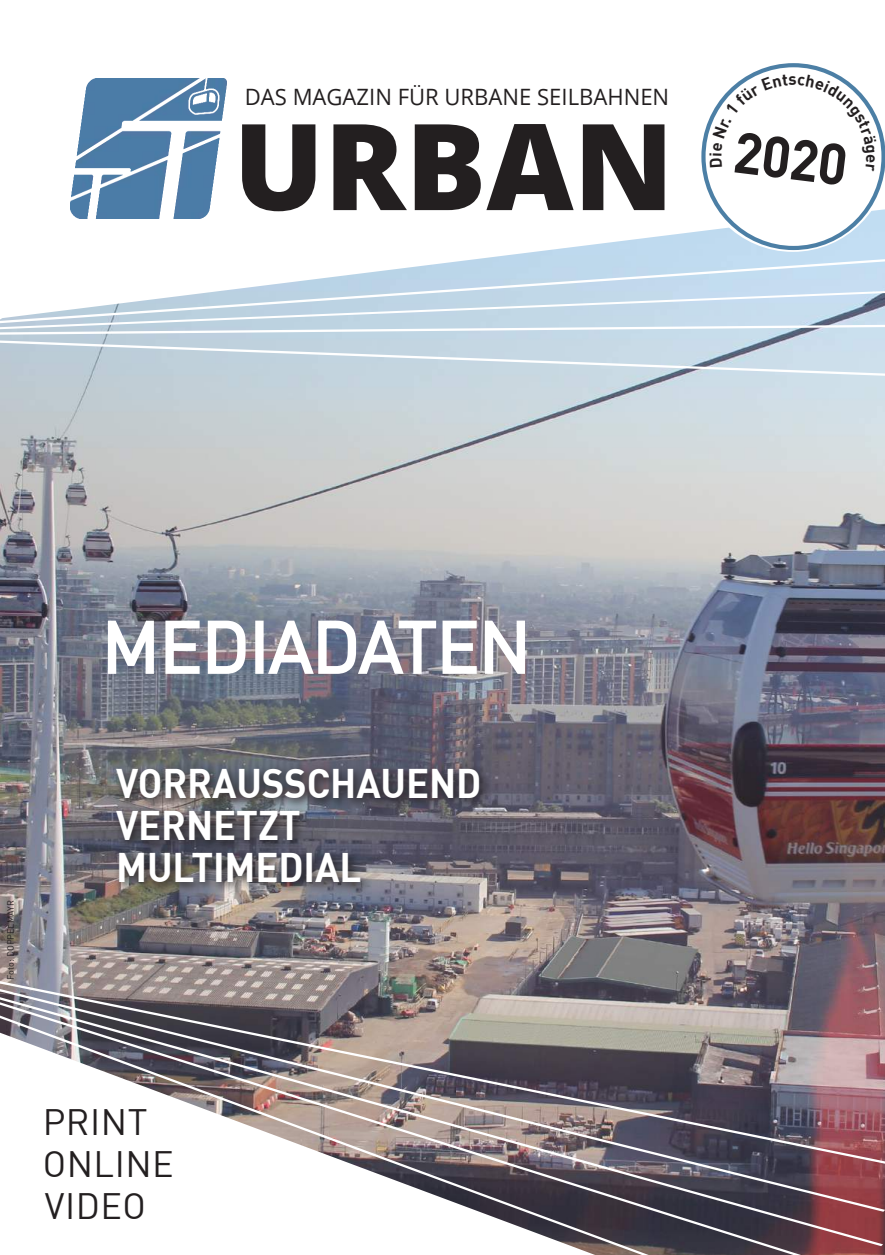
<style>
.page{position:relative;width:885px;height:1255px;background:#fff}
.page>*{position:absolute;margin:0;border:0;box-sizing:border-box;transform-origin:0 0}
.t1{font:800 120px "Open Sans";color:#231f20}
.t2{font:70.5px "DIN";color:#fff}
.t3{font:700 57px "DIN";color:#231f20;scale:.94 1}
.t4{font:700 40.5px/42px "DIN";letter-spacing:-.005em;color:#fff;scale:.94 1}
.t5{font:36px/42px "DIN";letter-spacing:.015em;color:#231f20}
.t6{font:22.5px "Open Sans";color:#231f20}
.t7{font:700 16.5px "DIN";color:#231f20}
.t8{font:9px "DIN";color:#231f20}
</style>
<div class="page">
<img style="left:0;top:376px;width:884px;height:878px">
<svg style="left:70px;top:207px;width:814px;height:52px"></svg>
<div style="left:111px;top:763px;width:380px;height:131px;background:#231f20;opacity:.8"></div>
<svg style="left:106px;top:619px;width:49px;height:56px"></svg>
<svg style="left:164px;top:618px;width:83px;height:57px"></svg>
<div style="left:255px;top:620px;width:8px;height:53px;border:3px solid #fff"></div>
<svg style="left:266px;top:618px;width:260px;height:58px"></svg>
<svg style="left:221px;top:259px;width:663px;height:32px;fill:#c2dbf0"></svg>
<svg style="left:0;top:291px;width:884px;height:85px;background:#c8d9e5"></svg>
<img style="left:0;top:981px;width:884px;height:7px">
<img style="left:0;top:988px;width:884px;height:223px">
<img style="left:0;top:997px;width:882px;height:249px">
<img style="left:71px;top:79px;width:167px;height:139px">
<svg style="left:0;top:1015px;width:648px;height:239px"></svg>
<svg style="left:696px;top:63px;width:188px;height:189px"></svg>
<p class="t6" style="left:245px;top:81px;width:426px">DAS MAGAZIN FÜR URBANE SEILBAHNEN</p>
<h1 class="t1" style="left:233px;top:75px;width:442px">URBAN</h1>
<h3 class="t3" style="left:738px;top:114px;width:123px;rotate:7deg">2020</h3>
<p class="t7" style="left:882px;top:154px;width:11px;rotate:90deg">e</p>
<p class="t8" style="left:5px;top:979px;width:81px;rotate:-90deg">Foto: DOPPELMAYR</p>
<h2 class="t2" style="left:102px;top:603px;width:430px">MEDIADATEN</h2>
<p class="t4" style="left:116px;top:761px;width:390px">VORRAUSSCHAUEND<br>VERNETZT<br>MULTIMEDIAL</p>
<p class="t5" style="left:43px;top:1099px;width:133px">PRINT<br>ONLINE<br>VIDEO</p>
</div>
